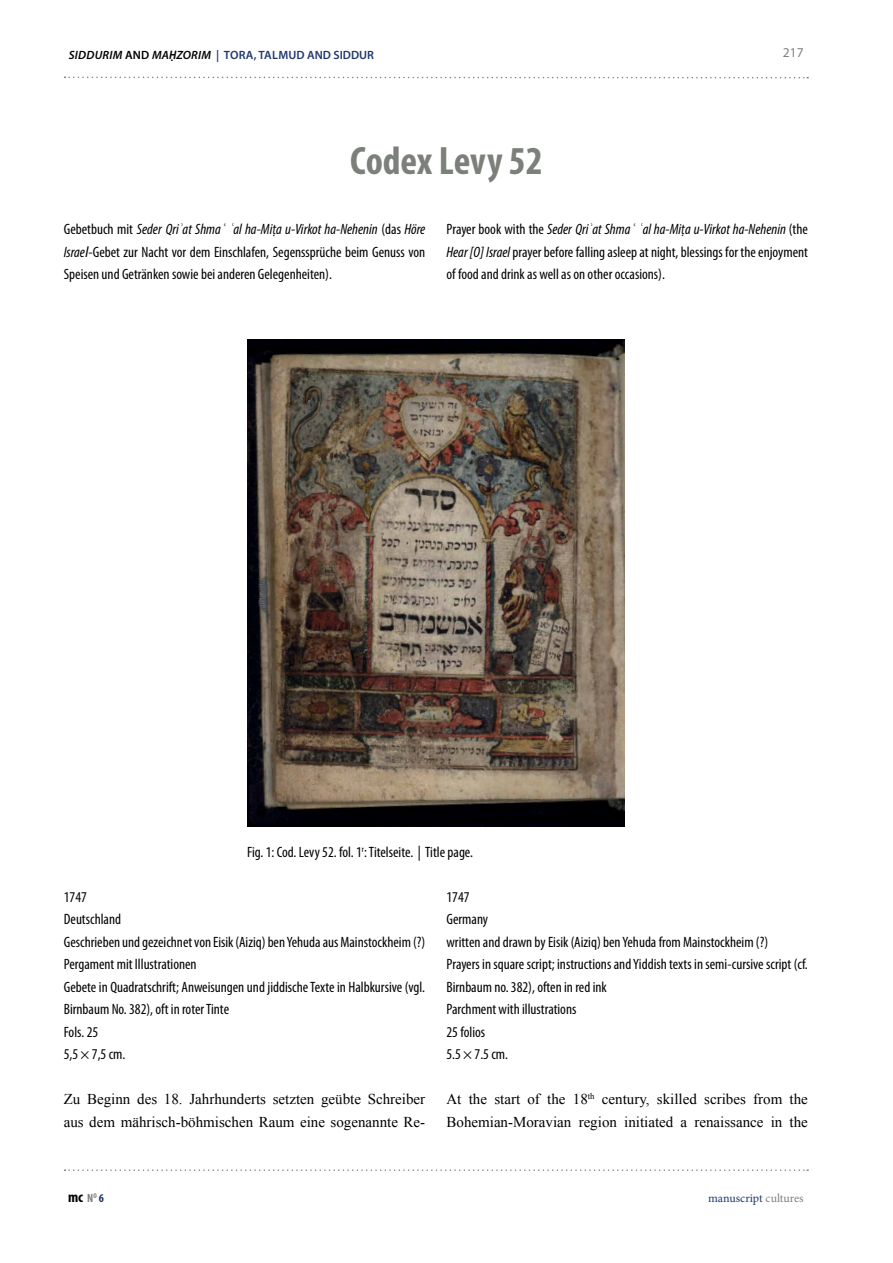
<style>
.page{position:relative;width:893px;height:1263px;background:#fff}
.page>*{position:absolute;margin:0;border:0;box-sizing:border-box;transform-origin:0 0}
.t1{font:700 condensed 39.75px "Myriad Pro";letter-spacing:-.005em;color:#7c807a}
.t2{font:condensed 15px/22.5px "Myriad Pro";color:#000;text-align:justify}
.t3{font:15px/22.5px "Times New Roman";color:#000}
.t4{font:700 condensed 15px "Myriad Pro";color:#000}
.t5{font:13.5px "Myriad Pro";color:#7c807a}
.t6{font:600 12px "Myriad Pro";letter-spacing:.02em;color:#20386d}
.t7{font:italic 600 12px "Myriad Pro";letter-spacing:.02em;color:#000}
.t8{font:12px "Minion Pro";letter-spacing:-.005em;color:#20386d}
.s1{font-style:normal}
.s2{font-family:"Calibri";font-weight:700;font-size:13.35px}
.s3{font-style:italic}
.s4{font-family:"Times New Roman";font-style:italic;font-stretch:normal;font-size:15.45px}
.s5{font-family:"Times New Roman";font-style:italic;font-stretch:normal}
.s6{font-family:"Calibri";font-style:italic;font-stretch:normal;font-size:15.45px}
.s7{font-style:italic;font-stretch:normal}
.s8{font-size:12px;color:#7c807a}
.s9{font-size:12px;color:#20386d}
.s10{color:#7c807a}
</style>
<div class="page">
<img style="left:247px;top:339px;width:378px;height:487px">
<svg style="left:63px;top:76px;width:746px;height:3px"></svg>
<svg style="left:65px;top:1169px;width:743px;height:2px"></svg>
<p class="t7" style="left:69px;top:47px;width:130px">SIDDURIM <span class="s1">AND</span> MA<span class="s2">Ḥ</span>ZORIM</p>
<p class="t6" style="left:216px;top:47px;width:100px">| TORA, TALMUD AND</p>
<p class="t6" style="left:333px;top:47px;width:8px">SIDDUR</p>
<h1 class="t1" style="left:350px;top:136px;width:194px">Codex Levy 52</h1>
<p class="t5" style="left:783px;top:44px;width:22px">217</p>
<p class="t2" style="left:64px;top:218px;width:363px">Gebetbuch mit <span class="s3">Seder Qri</span><span class="s4">ʾ</span><span class="s3">at Shma</span><span class="s5">ʿ</span> <span class="s4">ʿ</span><span class="s3">al ha-Mi</span><span class="s6">ṭ</span><span class="s3">a u-Virkot ha-Nehenin</span> (das <span class="s3">Höre Israe</span><span class="s7">l</span>-Gebet zur Nacht vor dem Einschlafen, Segenssprüche beim Genuss von Speisen und Getränken sowie bei anderen Gelegenheiten).</p>
<p class="t2" style="left:446px;top:218px;width:363px">Prayer book with the <span class="s3">Seder Qri</span><span class="s4">ʾ</span><span class="s3">at Shma</span><span class="s5">ʿ</span> <span class="s4">ʿ</span><span class="s3">al ha-Mi</span><span class="s6">ṭ</span><span class="s3">a u-Virkot ha-Nehenin</span> (the <span class="s3">Hear [O] Israel</span> prayer before falling asleep at night, blessings for the enjoyment of food and drink as well as on other occasions).</p>
<p class="t2" style="left:247px;top:840px;width:228px">Fig. 1: Cod. Levy 52. fol. 1<sup>r</sup>: Titelseite. | Title page.</p>
<p class="t2" style="left:446px;top:885px;width:363px;text-align:left">1747<br>Germany<br>written and drawn by Eisik (Aiziq) ben Yehuda from Mainstockheim (?)<br>Prayers in square script; instructions and Yiddish texts in semi-cursive script (cf.<br>Birnbaum no. 382), often in red ink<br>Parchment with illustrations<br>25 folios<br>5.5 × 7.5 cm.</p>
<p class="t2" style="left:64px;top:885px;width:363px;text-align:left">1747<br>Deutschland<br>Geschrieben und gezeichnet von Eisik (Aiziq) ben Yehuda aus Mainstockheim (?)<br>Pergament mit Illustrationen<br>Gebete in Quadratschrift; Anweisungen und jiddische Texte in Halbkursive (vgl.<br>Birnbaum No. 382), oft in roter Tinte<br>Fols. 25<br>5,5 × 7,5 cm.</p>
<p class="t3" style="left:64px;top:1088px;width:363px">Zu Beginn des 18. Jahrhunderts setzten geübte Schreiber aus dem mährisch-böhmischen Raum eine sogenannte Re-</p>
<p class="t3" style="left:446px;top:1088px;width:363px">At the start of the 18<sup>th</sup> century, skilled scribes from the<br>Bohemian-Moravian region initiated a renaissance in the</p>
<p class="t4" style="left:68px;top:1187px;width:37px">mc<span class="s8">N</span><sup>o</sup> <span class="s9">6</span></p>
<p class="t8" style="left:708px;top:1190px;width:97px">manuscript <span class="s10">cultures</span></p>
</div>
